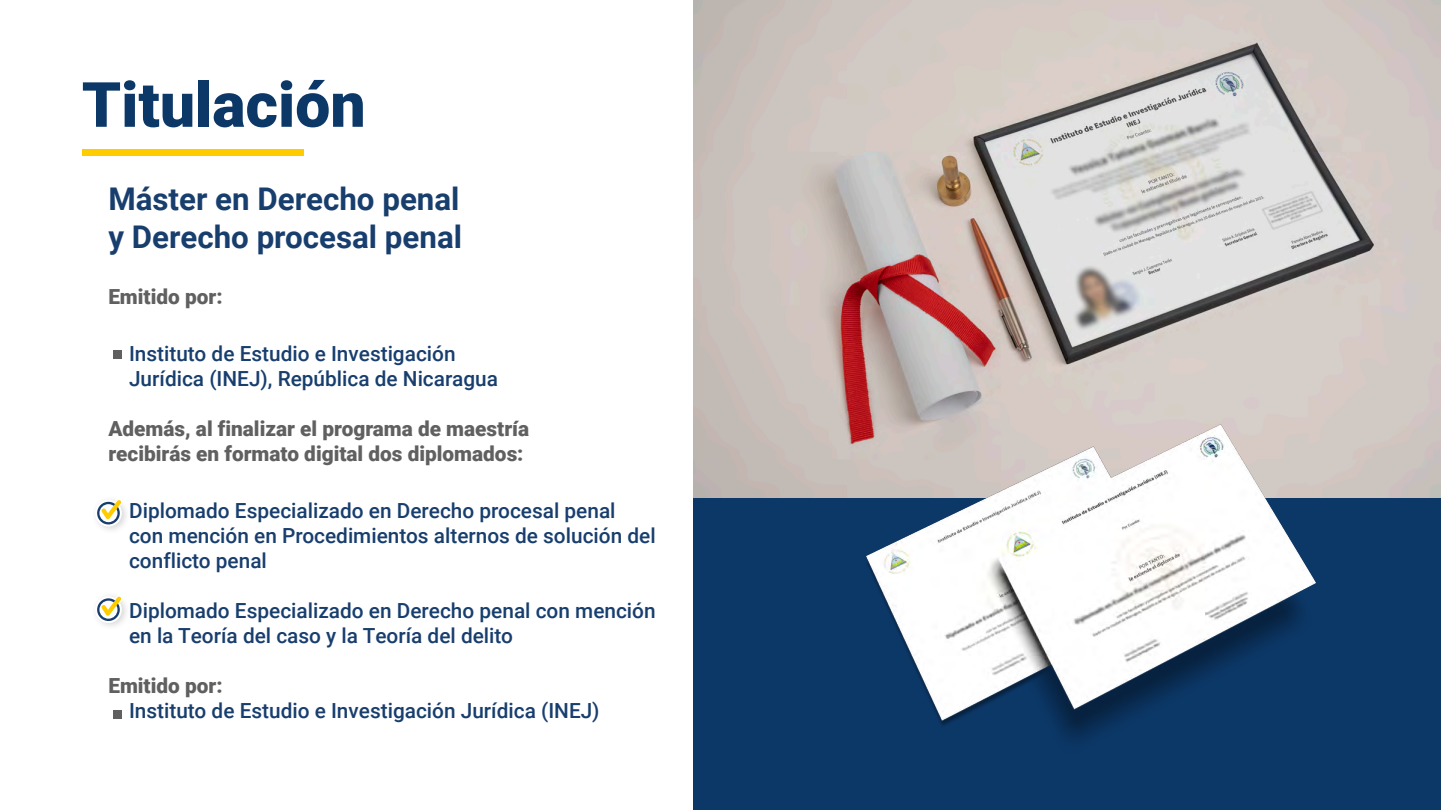
<style>
.page{position:relative;width:1441px;height:810px;background:#fff}
.page>*{position:absolute;margin:0;border:0;box-sizing:border-box;transform-origin:0 0}
.t1{font:900 62.5px "Roboto";color:#0c3868}
.t2{font:700 31.25px/37.5px "Roboto";color:#183e6e}
.t3{font:500 20.75px/25px "Roboto";color:#183e6e}
.t4{font:900 20.75px/25px "Roboto";color:#606060}
</style>
<div class="page">
<svg style="left:95px;top:499px;width:28px;height:28px"></svg>
<svg style="left:95px;top:595px;width:28px;height:28px"></svg>
<div style="left:114px;top:351px;width:8px;height:8px;background:#606060"></div>
<div style="left:114px;top:711px;width:8px;height:8px;background:#606060"></div>
<div style="left:82px;top:150px;width:221px;height:6px;background:#fc0"></div>
<div style="left:693px;top:0;width:747px;height:810px;background:#0c3868"></div>
<img style="left:693px;top:0;width:747px;height:497px">
<img style="left:743px;top:348px;width:670px;height:392px">
<h1 class="t1" style="left:82px;top:61px;width:285px">Titulación</h1>
<h2 class="t2" style="left:108px;top:179px;width:355px">Máster en Derecho penal y Derecho procesal penal</h2>
<p class="t4" style="left:108px;top:284px;width:116px">Emitido por:</p>
<p class="t3" style="left:129px;top:341px;width:370px">Instituto de Estudio e Investigación<br>Jurídica (INEJ), República de Nicaragua</p>
<p class="t4" style="left:108px;top:415px;width:422px">Además, al finalizar el programa de maestría recibirás en formato digital dos diplomados:</p>
<p class="t3" style="left:129px;top:497px;width:528px">Diplomado Especializado en Derecho procesal penal<br>con mención en Procedimientos alternos de solución del conflicto penal</p>
<p class="t3" style="left:129px;top:597px;width:528px">Diplomado Especializado en Derecho penal con mención en la Teoría del caso y la Teoría del delito</p>
<p class="t4" style="left:108px;top:672px;width:116px">Emitido por:</p>
<p class="t3" style="left:129px;top:697px;width:472px">Instituto de Estudio e Investigación Jurídica (INEJ)</p>
</div>
